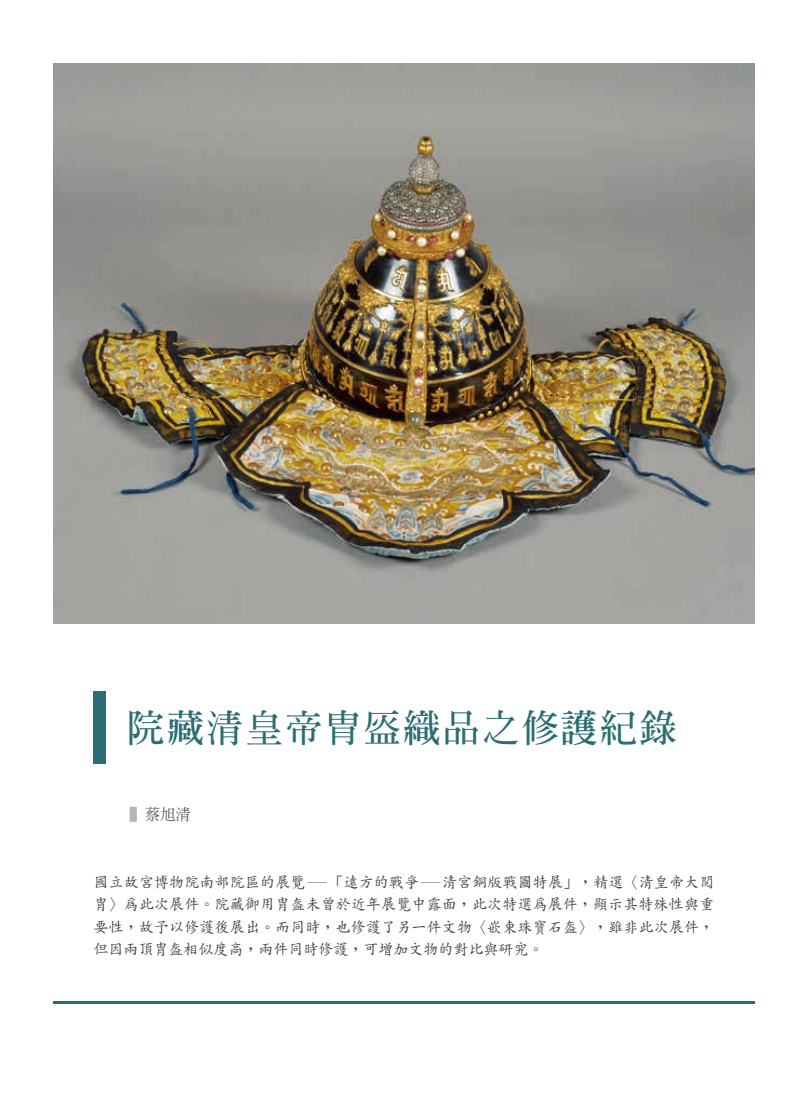
<style>
.page{position:relative;width:808px;height:1106px;background:#fff}
.page>*{position:absolute;margin:0;border:0;box-sizing:border-box;transform-origin:0 0}
.t1{font:700 37.5px "AR Ming B5";letter-spacing:.05em;color:#2a6e74}
.t2{font:500 15px/22.5px "AR Kai B5";color:#3f3b3a;text-align:justify}
.t3{font:300 15px "AR Ming B5";color:#3f3b3a}
.s1{color:#b5b5b6}
</style>
<div class="page">
<hr style="left:53px;top:1000px;width:702px;height:3px;background:#2a6e74">
<div style="left:94px;top:691px;width:12px;height:73px;background:#2a6e74"></div>
<img style="left:53px;top:64px;width:702px;height:559px">
<h1 class="t1" style="left:128px;top:709px;width:551px">院藏清皇帝冑盔織品之修護紀錄</h1>
<p class="t3" style="left:130px;top:806px;width:78px"><span class="s1">▌</span>蔡旭清　</p>
<p class="t2" style="left:94px;top:870px;width:622px">國立故宮博物院南部院區的展覽—「遠方的戰爭—清宮銅版戰圖特展」，精選〈清皇帝大閱冑〉為此次展件。院藏御用冑盔未曾於近年展覽中露面，此次特選為展件，顯示其特殊性與重要性，故予以修護後展出。而同時，也修護了另一件文物〈嵌東珠寶石盔〉，雖非此次展件，但因兩頂冑盔相似度高，兩件同時修護，可增加文物的對比與研究。</p>
</div>
